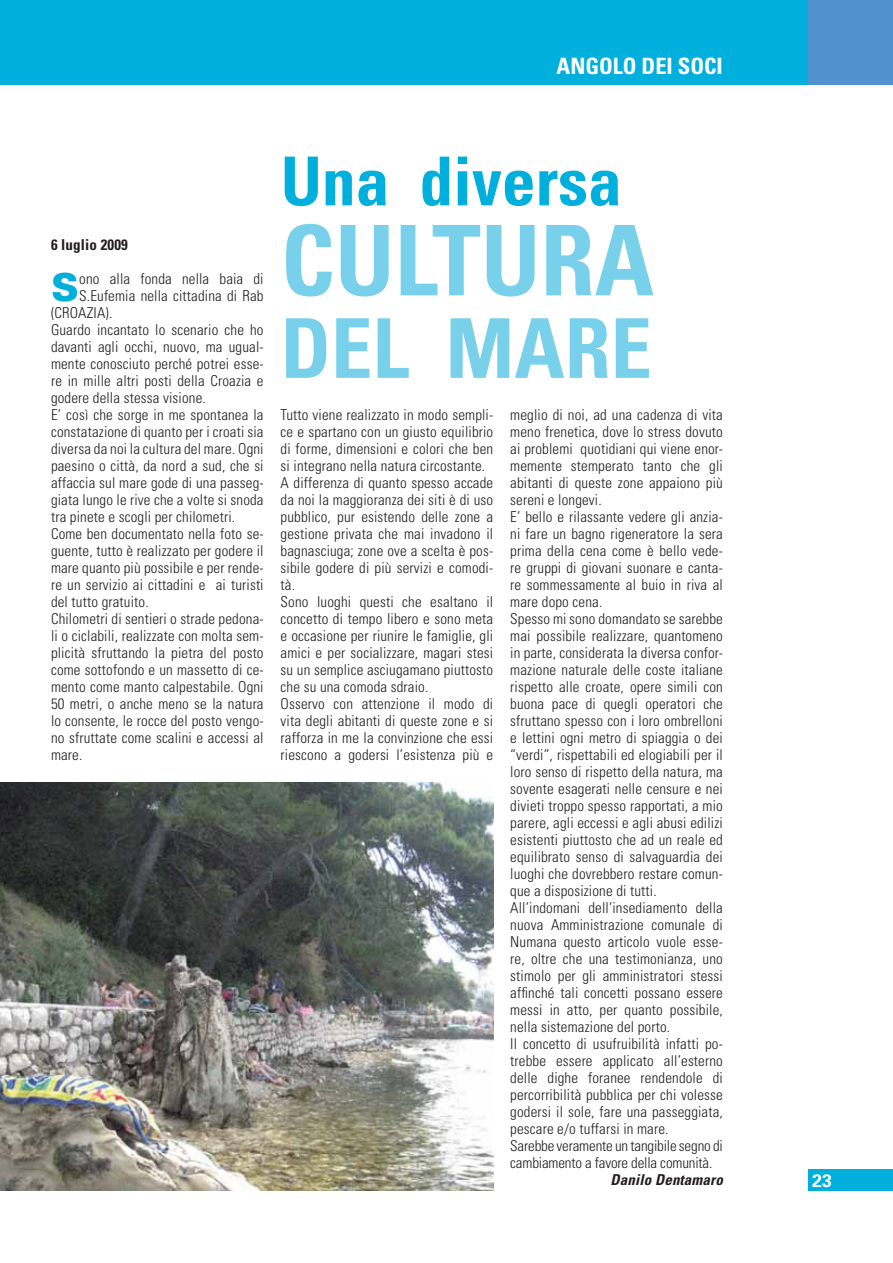
<style>
.page{position:relative;width:893px;height:1263px;background:#fff}
.page>*{position:absolute;margin:0;border:0;box-sizing:border-box;transform-origin:0 0}
.t1{font:700 condensed 97.5px "Univers";color:#79d0ea}
.t2{font:700 condensed 82.5px "Univers";color:#79d0ea}
.t3{font:700 condensed 67.5px "Univers";color:#00afdb}
.t4{font:900 38.55px "Univers";color:#00afdb}
.t5{font:700 condensed 22.5px "Univers";color:#fff}
.t6{font:700 18px "Univers";color:#fff}
.t7{font:300 condensed 15px/17px "Univers";letter-spacing:.01em;color:#231f20}
.t8{font:italic 700 condensed 15px "Univers";letter-spacing:.01em;color:#231f20}
.t9{font:700 condensed 15px "Univers";letter-spacing:.01em;color:#231f20}
</style>
<div class="page">
<div style="left:808px;top:0;width:85px;height:85px;background:#5191cd"></div>
<div style="left:0;top:0;width:808px;height:85px;background:#00afdb"></div>
<div style="left:808px;top:1169px;width:85px;height:22px;background:#00afdb"></div>
<img style="left:0;top:782px;width:493px;height:409px">
<h3 class="t5" style="left:557px;top:58px;width:168px">ANGOLO DEI SOCI</h3>
<p class="t9" style="left:51px;top:239px;width:78px">6 luglio 2009</p>
<h3 class="t4" style="left:51px;top:273px;width:29px">S</h3>
<p class="t7" style="left:79px;top:271px;width:186px">ono alla fonda nella baia di</p>
<p class="t7" style="left:79px;top:288px;width:186px">S.Eufemia nella cittadina di Rab</p>
<p class="t7" style="left:51px;top:305px;width:63px">(CROAZIA).</p>
<p class="t7" style="left:51px;top:322px;width:214px">Guardo incantato lo scenario che ho</p>
<p class="t7" style="left:51px;top:340px;width:214px">davanti agli occhi, nuovo, ma ugual-</p>
<p class="t7" style="left:51px;top:357px;width:214px">mente conosciuto perché potrei esse-</p>
<p class="t7" style="left:51px;top:374px;width:214px">re in mille altri posti della Croazia e</p>
<p class="t7" style="left:51px;top:391px;width:156px">godere della stessa visione.</p>
<p class="t7" style="left:51px;top:408px;width:214px">E’ così che sorge in me spontanea la</p>
<p class="t7" style="left:51px;top:425px;width:214px">constatazione di quanto per i croati sia</p>
<p class="t7" style="left:51px;top:442px;width:214px">diversa da noi la cultura del mare. Ogni</p>
<p class="t7" style="left:51px;top:459px;width:214px">paesino o città, da nord a sud, che si</p>
<p class="t7" style="left:51px;top:476px;width:214px">affaccia sul mare gode di una passeg-</p>
<p class="t7" style="left:51px;top:493px;width:214px">giata lungo le rive che a volte si snoda</p>
<p class="t7" style="left:51px;top:510px;width:186px">tra pinete e scogli per chilometri.</p>
<p class="t7" style="left:51px;top:527px;width:214px">Come ben documentato nella foto se-</p>
<p class="t7" style="left:51px;top:544px;width:214px">guente, tutto è realizzato per godere il</p>
<p class="t7" style="left:51px;top:561px;width:214px">mare quanto più possibile e per rende-</p>
<p class="t7" style="left:51px;top:578px;width:214px">re un servizio ai cittadini e ai turisti</p>
<p class="t7" style="left:51px;top:595px;width:99px">del tutto gratuito.</p>
<p class="t7" style="left:51px;top:612px;width:214px">Chilometri di sentieri o strade pedona-</p>
<p class="t7" style="left:51px;top:629px;width:214px">li o ciclabili, realizzate con molta sem-</p>
<p class="t7" style="left:51px;top:646px;width:214px">plicità sfruttando la pietra del posto</p>
<p class="t7" style="left:51px;top:663px;width:214px">come sottofondo e un massetto di ce-</p>
<p class="t7" style="left:51px;top:680px;width:214px">mento come manto calpestabile. Ogni</p>
<p class="t7" style="left:51px;top:697px;width:214px">50 metri, o anche meno se la natura</p>
<p class="t7" style="left:51px;top:714px;width:214px">lo consente, le rocce del posto vengo-</p>
<p class="t7" style="left:51px;top:731px;width:214px">no sfruttate come scalini e accessi al</p>
<p class="t7" style="left:51px;top:748px;width:33px">mare.</p>
<h3 class="t3" style="left:281px;top:157px;width:343px">Una diversa</h3>
<h1 class="t1" style="left:281px;top:225px;width:375px">CULTURA</h1>
<h2 class="t2" style="left:281px;top:318px;width:373px">DEL MARE</h2>
<p class="t7" style="left:281px;top:408px;width:214px">Tutto viene realizzato in modo sempli&shy;ce e spartano con un giusto equilibrio di forme, dimensioni e colori che ben si integrano nella natura circostante.<br>A differenza di quanto spesso accade da noi la maggioranza dei siti è di uso pubblico, pur esistendo delle zone a gestione privata che mai invadono il bagnasciuga; zone ove a scelta è pos&shy;sibile godere di più servizi e comodi&shy;tà.<br>Sono luoghi questi che esaltano il concetto di tempo libero e sono meta e occasione per riunire le famiglie, gli amici e per socializzare, magari stesi su un semplice asciugamano piuttosto che su una comoda sdraio.<br>Osservo con attenzione il modo di vita degli abitanti di queste zone e si rafforza in me la convinzione che essi riescono a godersi l’esistenza più e</p>
<p class="t7" style="left:510px;top:408px;width:214px">meglio di noi, ad una cadenza di vita meno frenetica, dove lo stress dovuto ai problemi quotidiani qui viene enor&shy;memente stemperato tanto che gli abitanti di queste zone appaiono più sereni e longevi.<br>E’ bello e rilassante vedere gli anzia&shy;ni fare un bagno rigeneratore la sera prima della cena come è bello vede&shy;re gruppi di giovani suonare e canta&shy;re sommessamente al buio in riva al mare dopo cena.<br>Spesso mi sono domandato se sarebbe mai possibile realizzare, quantomeno in parte, considerata la diversa confor&shy;mazione naturale delle coste italiane rispetto alle croate, opere simili con buona pace di quegli operatori che sfruttano spesso con i loro ombrelloni e lettini ogni metro di spiaggia o dei “verdi”, rispettabili ed elogiabili per il loro senso di rispetto della natura, ma sovente esagerati nelle censure e nei divieti troppo spesso rapportati, a mio parere, agli eccessi e agli abusi edilizi esistenti piuttosto che ad un reale ed equilibrato senso di salvaguardia dei luoghi che dovrebbero restare comun&shy;que a disposizione di tutti.<br>All’indomani dell’insediamento della nuova Amministrazione comunale di Numana questo articolo vuole esse&shy;re, oltre che una testimonianza, uno stimolo per gli amministratori stessi affinché tali concetti possano essere messi in atto, per quanto possibile, nella sistemazione del porto.<br>Il concetto di usufruibilità infatti po&shy;trebbe essere applicato all’esterno delle dighe foranee rendendole di percorribilità pubblica per chi volesse godersi il sole, fare una passeggiata, pescare e/o tuffarsi in mare.<br>Sarebbe veramente un tangibile segno di cambiamento a favore della comunità.</p>
<p class="t8" style="left:611px;top:1174px;width:114px">Danilo Dentamaro</p>
<p class="t6" style="left:812px;top:1174px;width:22px">23</p>
</div>
